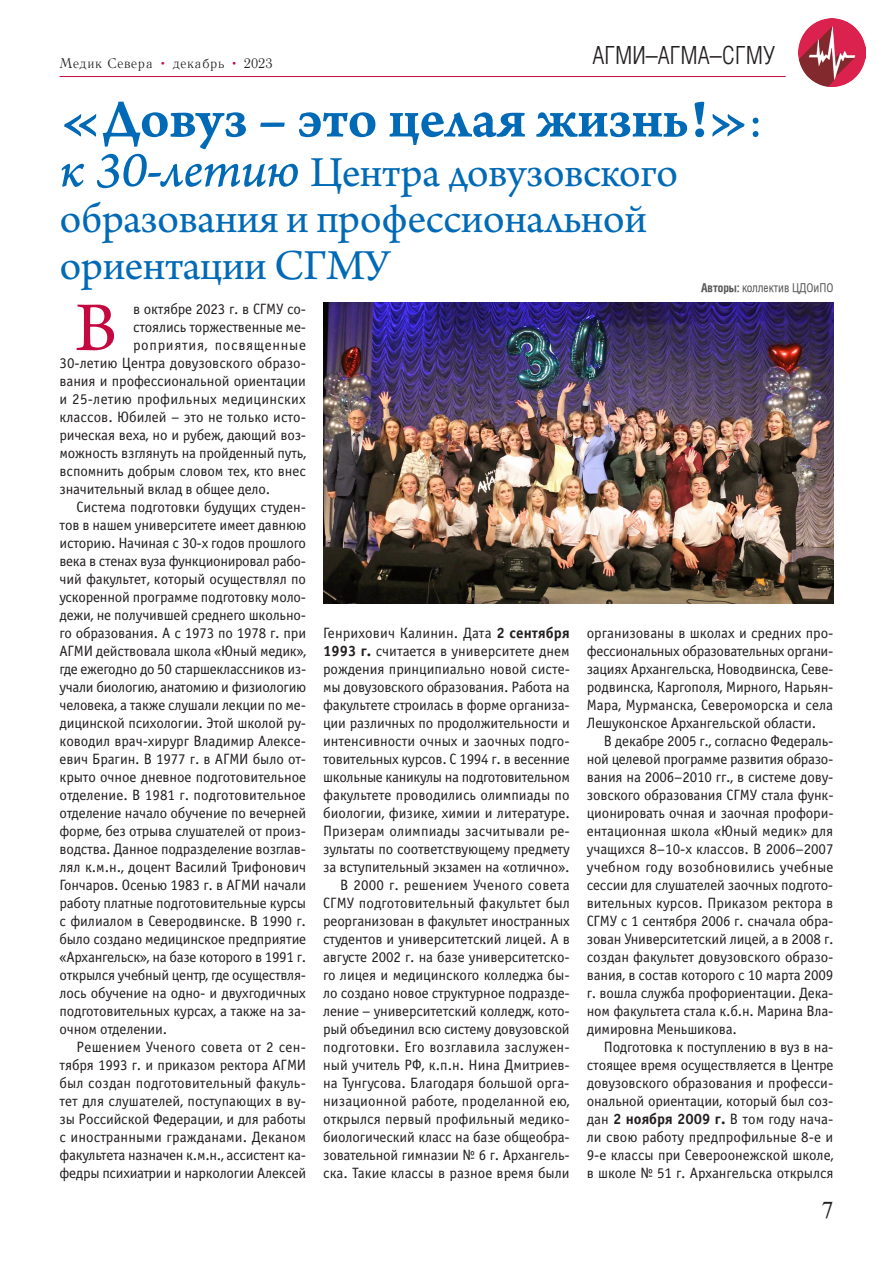
<style>
.page{position:relative;width:893px;height:1263px;background:#fff}
.page>*{position:absolute;margin:0;border:0;box-sizing:border-box;transform-origin:0 0}
.t1{font:73.2px "Arno Pro";color:#c40940}
.t2{font:57px "Arno Pro Smbd Caption";letter-spacing:-.01em;color:#016ab6}
.t3{font:45px/46.5px "Arno Pro";letter-spacing:-.01em;color:#016ab6}
.t4{font:300 condensed 24px "AG Letterica";color:#231f20}
.t5{font:24px "Times New Roman";color:#231f20}
.t6{font:15px/18px "Officina Sans C";letter-spacing:-.01em;color:#231f20;text-align:justify}
.t7{font:15px "Officina Sans C";letter-spacing:.015em;color:#231f20}
.t8{font:15px "Officina Sans C";letter-spacing:.045em;color:#231f20}
.t9{font:13.5px "Literaturnaya CTT";color:#231f20}
.t10{font:12px "Helios Cond";color:#57585a}
.s1{color:#c40940}
.s2{font-family:"Arno Pro";font-size:52.5px}
.s3{font-family:"Arno Pro Italic Caption";font-size:52.5px}
.s4{font-weight:700}
</style>
<div class="page">
<hr style="left:60px;top:76px;width:726px;height:1px;background:#c40940">
<img style="left:798px;top:19px;width:68px;height:67px">
<img style="left:323px;top:303px;width:510px;height:301px">
<p class="t9" style="left:60px;top:56px;width:215px">Медик Севера <span class="s1">•</span> декабрь <span class="s1">•</span> 2023</p>
<h3 class="t4" style="left:592px;top:41px;width:184px">АГМИ–АГМА–СГМУ</h3>
<h2 class="t2" style="left:60px;top:85px;width:705px">«Довуз – это целая жизнь!»<span class="s2">:</span></h2>
<h3 class="t3" style="left:60px;top:152px;width:620px"><span class="s3">к 30-летию</span> Центра довузовского образования и профессиональной ориентации СГМУ</h3>
<h1 class="t1" style="left:75px;top:286px;width:43px">В</h1>
<p class="t6" style="left:133px;top:300px;width:175px">в октябре 2023 г. в СГМУ со-</p>
<p class="t10" style="left:701px;top:281px;width:134px"><span class="s4">Авторы:</span> коллектив ЦДОиПО</p>
<p class="t6" style="left:133px;top:318px;width:175px">стоялись торжественные ме-</p>
<p class="t8" style="left:133px;top:337px;width:175px">роприятия, посвященные</p>
<p class="t6" style="left:60px;top:354px;width:248px">30-летию Центра довузовского образо-</p>
<p class="t6" style="left:60px;top:372px;width:248px">вания и профессиональной ориентации</p>
<p class="t7" style="left:60px;top:391px;width:248px">и 25-летию профильных медицинских</p>
<p class="t6" style="left:60px;top:408px;width:248px">классов. Юбилей – это не только исто-</p>
<p class="t6" style="left:60px;top:426px;width:248px">рическая веха, но и рубеж, дающий воз-</p>
<p class="t6" style="left:60px;top:444px;width:248px">можность взглянуть на пройденный путь,</p>
<p class="t6" style="left:60px;top:462px;width:248px">вспомнить добрым словом тех, кто внес</p>
<p class="t6" style="left:60px;top:480px;width:212px">значительный вклад в общее дело.</p>
<p class="t6" style="left:77px;top:498px;width:231px">Система подготовки будущих студен-</p>
<p class="t6" style="left:60px;top:516px;width:248px">тов в нашем университете имеет давнюю</p>
<p class="t6" style="left:60px;top:534px;width:248px">историю. Начиная с 30-х годов прошлого</p>
<p class="t6" style="left:60px;top:552px;width:248px">века в стенах вуза функционировал рабо-</p>
<p class="t6" style="left:60px;top:570px;width:248px">чий факультет, который осуществлял по</p>
<p class="t6" style="left:60px;top:588px;width:248px">ускоренной программе подготовку моло-</p>
<p class="t6" style="left:60px;top:606px;width:248px">дежи, не получившей среднего школьно-</p>
<p class="t6" style="left:60px;top:624px;width:248px">го образования. А с 1973 по 1978 г. при</p>
<p class="t6" style="left:60px;top:642px;width:248px">АГМИ действовала школа «Юный медик»,</p>
<p class="t6" style="left:60px;top:660px;width:248px">где ежегодно до 50 старшеклассников из-</p>
<p class="t6" style="left:60px;top:678px;width:248px">учали биологию, анатомию и физиологию</p>
<p class="t6" style="left:60px;top:696px;width:248px">человека, а также слушали лекции по ме-</p>
<p class="t6" style="left:60px;top:714px;width:248px">дицинской психологии. Этой школой ру-</p>
<p class="t6" style="left:60px;top:732px;width:248px">ководил врач-хирург Владимир Алексе-</p>
<p class="t6" style="left:60px;top:750px;width:248px">евич Брагин. В 1977 г. в АГМИ было от-</p>
<p class="t6" style="left:60px;top:768px;width:248px">крыто очное дневное подготовительное</p>
<p class="t6" style="left:60px;top:786px;width:248px">отделение. В 1981 г. подготовительное</p>
<p class="t6" style="left:60px;top:804px;width:248px">отделение начало обучение по вечерней</p>
<p class="t6" style="left:60px;top:822px;width:248px">форме, без отрыва слушателей от произ-</p>
<p class="t6" style="left:60px;top:840px;width:248px">водства. Данное подразделение возглав-</p>
<p class="t6" style="left:60px;top:858px;width:248px">лял к.м.н., доцент Василий Трифонович</p>
<p class="t6" style="left:60px;top:876px;width:248px">Гончаров. Осенью 1983 г. в АГМИ начали</p>
<p class="t6" style="left:60px;top:894px;width:248px">работу платные подготовительные курсы</p>
<p class="t6" style="left:60px;top:912px;width:248px">с филиалом в Северодвинске. В 1990 г.</p>
<p class="t6" style="left:60px;top:930px;width:248px">было создано медицинское предприятие</p>
<p class="t6" style="left:60px;top:948px;width:248px">«Архангельск», на базе которого в 1991 г.</p>
<p class="t6" style="left:60px;top:966px;width:248px">открылся учебный центр, где осуществля-</p>
<p class="t6" style="left:60px;top:984px;width:248px">лось обучение на одно- и двухгодичных</p>
<p class="t6" style="left:60px;top:1002px;width:248px">подготовительных курсах, а также на за-</p>
<p class="t6" style="left:60px;top:1020px;width:109px">очном отделении.</p>
<p class="t7" style="left:77px;top:1039px;width:231px">Решением Ученого совета от 2 сен-</p>
<p class="t6" style="left:60px;top:1056px;width:248px">тября 1993 г. и приказом ректора АГМИ</p>
<p class="t6" style="left:60px;top:1074px;width:248px">был создан подготовительный факуль-</p>
<p class="t6" style="left:60px;top:1092px;width:248px">тет для слушателей, поступающих в ву-</p>
<p class="t6" style="left:60px;top:1110px;width:248px">зы Российской Федерации, и для работы</p>
<p class="t6" style="left:60px;top:1128px;width:248px">с иностранными гражданами. Деканом</p>
<p class="t6" style="left:60px;top:1146px;width:248px">факультета назначен к.м.н., ассистент ка-</p>
<p class="t6" style="left:60px;top:1164px;width:248px">федры психиатрии и наркологии Алексей</p>
<p class="t6" style="left:323px;top:624px;width:248px;text-align:right">Генрихович Калинин. Дата <span class="s4">2 сентября 1993 г.</span> считается в университете днем рождения принципиально новой систе&shy;мы довузовского образования. Работа на факультете строилась в форме организа&shy;ции различных по продолжительности и интенсивности очных и заочных подго&shy;товительных курсов. С 1994 г. в весенние школьные каникулы на подготовительном факультете проводились олимпиады по биологии, физике, химии и литературе.<br>Призерам олимпиады засчитывали ре&shy;зультаты по соответствующему предмету за вступительный экзамен на «отлично».<br>В 2000 г. решением Ученого совета СГМУ подготовительный факультет был реорганизован в факультет иностранных студентов и университетский лицей. А в августе 2002 г. на базе университетско&shy;го лицея и медицинского колледжа бы&shy;ло создано новое структурное подразде&shy;ление – университетский колледж, кото&shy;рый объединил всю систему довузовской подготовки. Его возглавила заслужен&shy;ный учитель РФ, к.п.н. Нина Дмитриев&shy;на Тунгусова. Благодаря большой орга&shy;низационной работе, проделанной ею, открылся первый профильный медико&shy;биологический класс на базе общеобра&shy;зовательной гимназии № 6 г. Архангель&shy;ска. Такие классы в разное время были</p>
<p class="t6" style="left:587px;top:624px;width:248px">организованы в школах и средних про&shy;фессиональных образовательных органи&shy;зациях Архангельска, Новодвинска, Севе&shy;родвинска, Каргополя, Мирного, Нарьян-Мара, Мурманска, Североморска и села Лешуконское Архангельской области.</p>
<p class="t6" style="left:587px;top:732px;width:248px;text-indent:17px">В декабре 2005 г., согласно Федераль&shy;ной целевой программе развития образо&shy;вания на 2006–2010 гг., в системе дову&shy;зовского образования СГМУ стала функ&shy;ционировать очная и заочная профори&shy;ентационная школа «Юный медик» для учащихся 8–10-х классов. В 2006–2007 учебном году возобновились учебные сессии для слушателей заочных подгото&shy;вительных курсов. Приказом ректора в СГМУ с 1 сентября 2006 г. сначала обра&shy;зован Университетский лицей, а в 2008 г. создан факультет довузовского образо&shy;вания, в состав которого с 10 марта 2009 г. вошла служба профориентации. Дека&shy;ном факультета стала к.б.н. Марина Вла&shy;димировна Меньшикова.</p>
<p class="t6" style="left:587px;top:1038px;width:248px;text-indent:17px">Подготовка к поступлению в вуз в на&shy;стоящее время осуществляется в Центре довузовского образования и професси&shy;ональной ориентации, который был соз&shy;дан <span class="s4">2 ноября 2009 г.</span> В том году нача&shy;ли свою работу предпрофильные 8-е и 9-е классы при Североонежской школе, в школе № 51 г. Архангельска открылся</p>
<h3 class="t5" style="left:821px;top:1194px;width:13px">7</h3>
</div>
